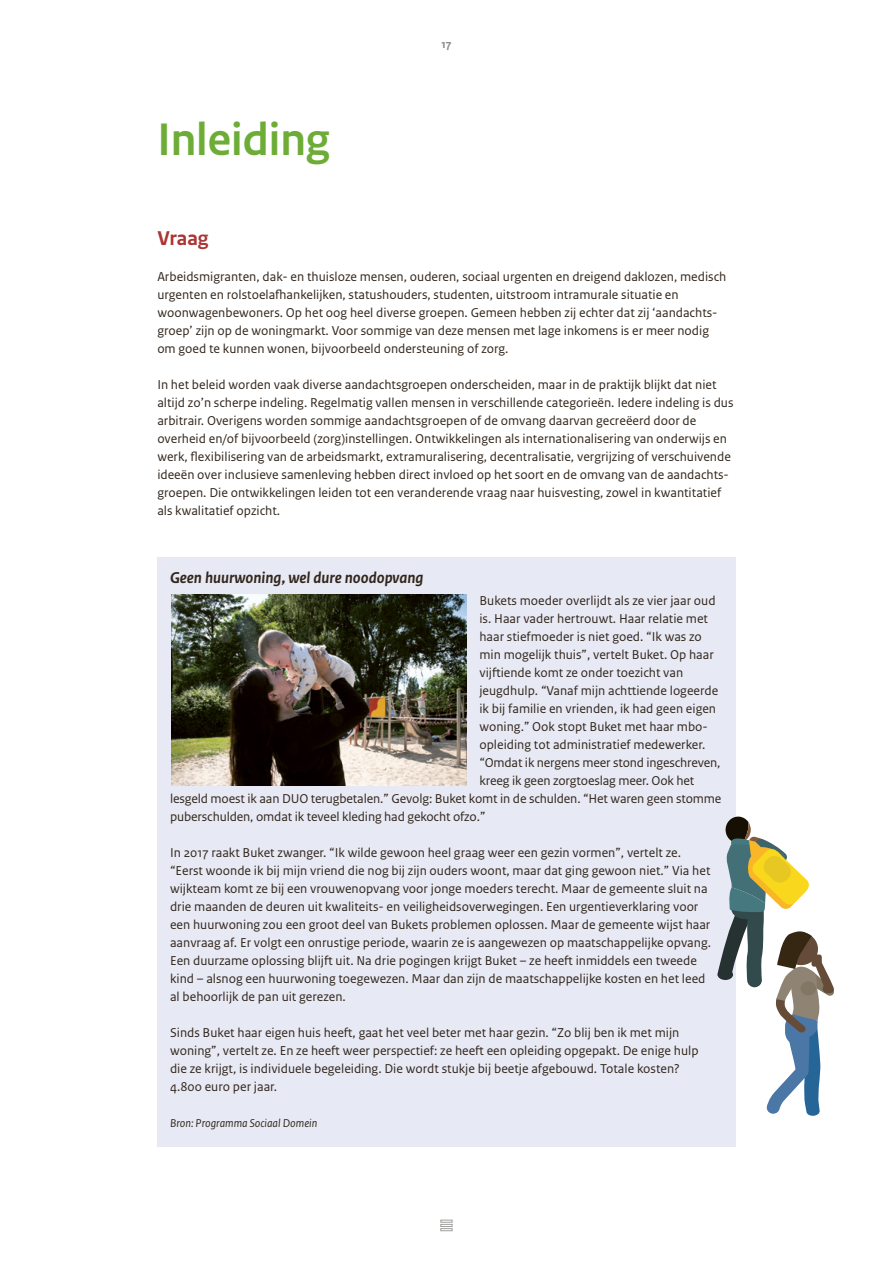
<style>
.page{position:relative;width:893px;height:1263px;background:#fff}
.page>*{position:absolute;margin:0;border:0;box-sizing:border-box;transform-origin:0 0}
.i-H-03_RO_Titel_Hoof{font:700 48px "Rijksoverheid Sans Heading";color:#6dad37}
._04_RO_Paragraafkop{font:700 21px "Rijksoverheid Sans Text";color:#ab3632}
.Kader-kop{font:italic 700 16.5px "Rijksoverheid Sans Text";color:#32261c}
.Kader-tekst{font:13.5px/18px "Rijksoverheid Sans Text";color:#32261c}
._10_RO_Broodtekst_Sa{font:13.5px/18px "Rijksoverheid Sans Text";color:#32261c}
.Kader-bron{font:italic 12px "Rijksoverheid Sans Text";color:#32261c}
.t1{font:700 12px "Rijksoverheid Sans Text";color:#8b8986}
</style>
<div class="page">
<div style="left:157px;top:557px;width:579px;height:50px;background:#e7e9f4"></div>
<div style="left:157px;top:579px;width:579px;height:262px;background:#e7e9f4"></div>
<div style="left:157px;top:813px;width:579px;height:208px;background:#e7e9f4"></div>
<div style="left:157px;top:993px;width:579px;height:118px;background:#e7e9f4"></div>
<div style="left:157px;top:1083px;width:579px;height:63px;background:#e7e9f4"></div>
<img style="left:171px;top:595px;width:296px;height:190px">
<svg style="left:717px;top:816px;width:117px;height:300px"></svg>
<svg style="left:441px;top:1220px;width:11px;height:11px"></svg>
<p class="i-H-03_RO_Titel_Hoof" style="left:157px;top:112px;width:174px">Inleiding</p>
<p class="t1" style="left:441px;top:37px;width:12px">17</p>
<p class="_04_RO_Paragraafkop" style="left:157px;top:226px;width:53px">Vraag</p>
<p class="_10_RO_Broodtekst_Sa" style="left:157px;top:268px;width:570px">Arbeidsmigranten, dak- en thuisloze mensen, ouderen, sociaal urgenten en dreigend daklozen, medisch urgenten en rolstoelafhankelijken, statushouders, studenten, uitstroom intramurale situatie en woonwagenbewoners. Op het oog heel diverse groepen. Gemeen hebben zij echter dat zij ‘aandachts&shy;groep’ zijn op de woningmarkt. Voor sommige van deze mensen met lage inkomens is er meer nodig om goed te kunnen wonen, bijvoorbeeld ondersteuning of zorg.</p>
<p class="_10_RO_Broodtekst_Sa" style="left:157px;top:376px;width:578px">In het beleid worden vaak diverse aandachtsgroepen onderscheiden, maar in de praktijk blijkt dat niet altijd zo’n scherpe indeling. Regelmatig vallen mensen in verschillende categorieën. Iedere indeling is dus arbitrair. Overigens worden sommige aandachtsgroepen of de omvang daarvan gecreëerd door de overheid en/of bijvoorbeeld (zorg)instellingen. Ontwikkelingen als internationalisering van onderwijs en werk, flexibilisering van de arbeidsmarkt, extramuralisering, decentralisatie, vergrijzing of verschuivende ideeën over inclusieve samenleving hebben direct invloed op het soort en de omvang van de aandachts&shy;groepen. Die ontwikkelingen leiden tot een veranderende vraag naar huisvesting, zowel in kwantitatief als kwalitatief opzicht.</p>
<p class="Kader-kop" style="left:170px;top:568px;width:255px">Geen huurwoning, wel dure noodopvang</p>
<p class="Kader-tekst" style="left:479px;top:592px;width:238px">Bukets moeder overlijdt als ze vier jaar oud</p>
<p class="Kader-tekst" style="left:479px;top:610px;width:230px">is. Haar vader hertrouwt. Haar relatie met</p>
<p class="Kader-tekst" style="left:479px;top:628px;width:224px">haar stiefmoeder is niet goed. “Ik was zo</p>
<p class="Kader-tekst" style="left:479px;top:646px;width:236px">min mogelijk thuis”, vertelt Buket. Op haar</p>
<p class="Kader-tekst" style="left:479px;top:664px;width:205px">vijftiende komt ze onder toezicht van</p>
<p class="Kader-tekst" style="left:479px;top:682px;width:240px">jeugdhulp. “Vanaf mijn achttiende logeerde</p>
<p class="Kader-tekst" style="left:479px;top:700px;width:238px">ik bij familie en vrienden, ik had geen eigen</p>
<p class="Kader-tekst" style="left:479px;top:718px;width:230px">woning.” Ook stopt Buket met haar mbo-</p>
<p class="Kader-tekst" style="left:479px;top:736px;width:227px">opleiding tot administratief medewerker.</p>
<p class="Kader-tekst" style="left:479px;top:754px;width:243px">“Omdat ik nergens meer stond ingeschreven,</p>
<p class="Kader-tekst" style="left:479px;top:772px;width:216px">kreeg ik geen zorgtoeslag meer. Ook het</p>
<p class="Kader-tekst" style="left:170px;top:790px;width:553px">lesgeld moest ik aan DUO terugbetalen.” Gevolg: Buket komt in de schulden. “Het waren geen stomme</p>
<p class="Kader-tekst" style="left:170px;top:808px;width:317px">puberschulden, omdat ik teveel kleding had gekocht ofzo.”</p>
<p class="Kader-tekst" style="left:170px;top:844px;width:542px">In 2017 raakt Buket zwanger. “Ik wilde gewoon heel graag weer een gezin vormen”, vertelt ze. “Eerst woonde ik bij mijn vriend die nog bij zijn ouders woont, maar dat ging gewoon niet.” Via het wijkteam komt ze bij een vrouwenopvang voor jonge moeders terecht. Maar de gemeente sluit na drie maanden de deuren uit kwaliteits- en veiligheidsoverwegingen. Een urgentieverklaring voor een huurwoning zou een groot deel van Bukets problemen oplossen. Maar de gemeente wijst haar aanvraag af. Er volgt een onrustige periode, waarin ze is aangewezen op maatschappelijke opvang.<br>Een duurzame oplossing blijft uit. Na drie pogingen krijgt Buket – ze heeft inmiddels een tweede kind – alsnog een huurwoning toegewezen. Maar dan zijn de maatschappelijke kosten en het leed al behoorlijk de pan uit gerezen.</p>
<p class="Kader-tekst" style="left:170px;top:1024px;width:530px">Sinds Buket haar eigen huis heeft, gaat het veel beter met haar gezin. “Zo blij ben ik met mijn woning”, vertelt ze. En ze heeft weer perspectief: ze heeft een opleiding opgepakt. De enige hulp die ze krijgt, is individuele begeleiding. Die wordt stukje bij beetje afgebouwd. Totale kosten?<br>4.800 euro per jaar.</p>
<p class="Kader-bron" style="left:170px;top:1116px;width:149px">Bron: Programma Sociaal Domein</p>
</div>
